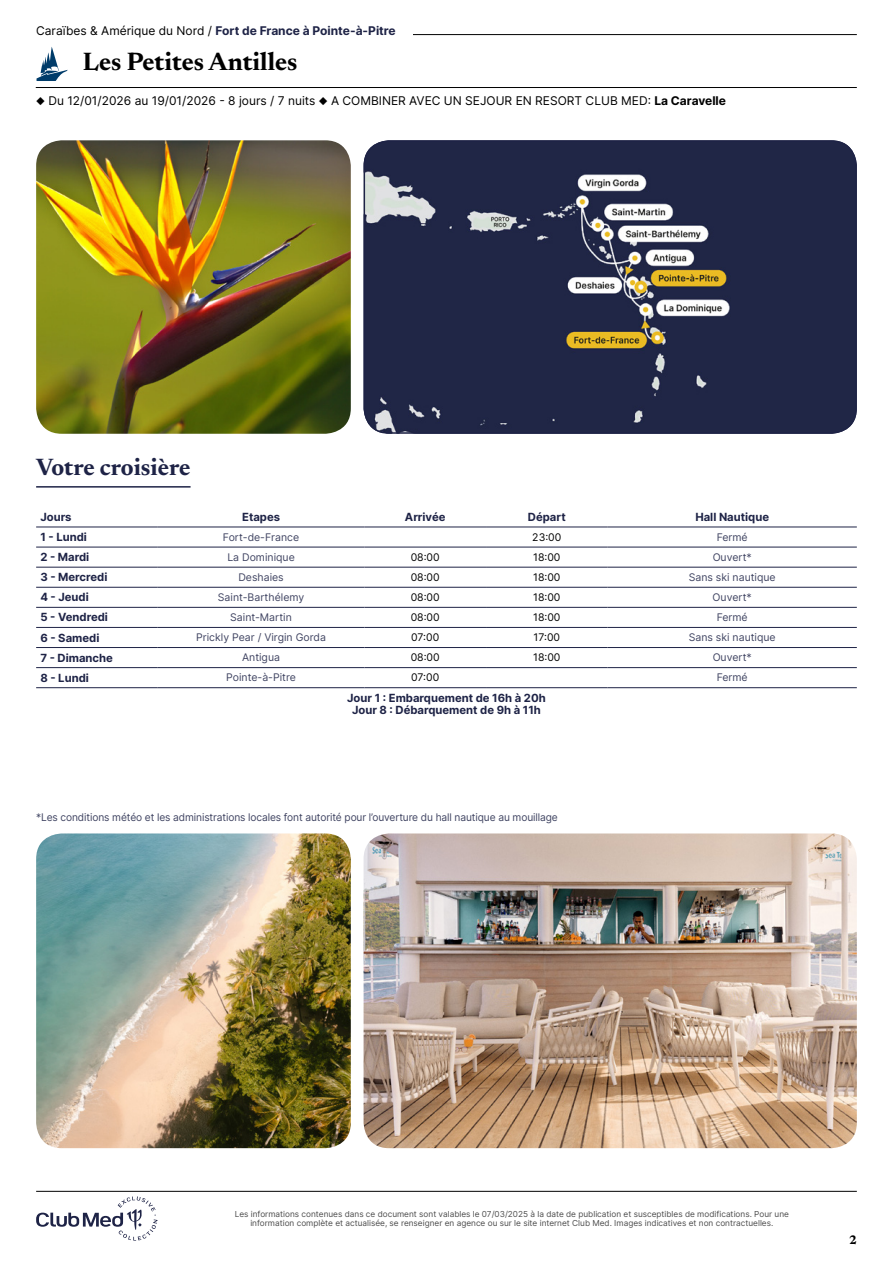
<style>
.page{position:relative;width:893px;height:1263px;background:#fff}
.page>*{position:absolute;margin:0;border:0;box-sizing:border-box;transform-origin:0 0}
.t1{font:700 25.5px "Newsreader 24 pt";color:#000}
.t2{font:700 24px "Newsreader 24 pt";color:#1e2346}
.t3{font:700 12.6px "Newsreader 24 pt";color:#000}
.t4{font:12px "Inter";color:#000}
.t5{font:700 12px "Inter";color:#1e2346}
.t6{font:700 11.25px/12px "Inter";color:#1e2346;text-align:center}
.t7{font:10.5px "Inter";color:#404462}
.t8{font:10.5px "Inter";color:#000}
.t9{font:8.25px/9px "Inter";color:#4d4d4d;text-align:center}
.s1{font-weight:400;color:#000}
.s2{font-weight:700}
</style>
<div class="page">
<hr style="left:107px;top:34px;width:750px;height:1px;background:#000">
<hr style="left:36px;top:87px;width:821px;height:1px;background:#000">
<svg style="left:36px;top:47px;width:32px;height:34px"></svg>
<div style="left:36px;top:26px;width:377px;height:17px;background:#fff"></div>
<img style="left:364px;top:833px;width:493px;height:315px">
<hr style="left:36px;top:527px;width:122px;height:1px;background:#1e2346">
<hr style="left:158px;top:527px;width:206px;height:1px;background:#1e2346">
<hr style="left:364px;top:527px;width:122px;height:1px;background:#1e2346">
<hr style="left:486px;top:527px;width:122px;height:1px;background:#1e2346">
<hr style="left:608px;top:527px;width:249px;height:1px;background:#1e2346">
<hr style="left:36px;top:547px;width:122px;height:1px;background:#1e2346">
<hr style="left:158px;top:547px;width:206px;height:1px;background:#1e2346">
<hr style="left:364px;top:547px;width:122px;height:1px;background:#1e2346">
<hr style="left:486px;top:547px;width:122px;height:1px;background:#1e2346">
<hr style="left:608px;top:547px;width:249px;height:1px;background:#1e2346">
<hr style="left:36px;top:567px;width:122px;height:1px;background:#1e2346">
<hr style="left:158px;top:567px;width:206px;height:1px;background:#1e2346">
<hr style="left:364px;top:567px;width:122px;height:1px;background:#1e2346">
<hr style="left:486px;top:567px;width:122px;height:1px;background:#1e2346">
<hr style="left:608px;top:567px;width:249px;height:1px;background:#1e2346">
<hr style="left:36px;top:587px;width:122px;height:1px;background:#1e2346">
<hr style="left:158px;top:587px;width:206px;height:1px;background:#1e2346">
<hr style="left:364px;top:587px;width:122px;height:1px;background:#1e2346">
<hr style="left:486px;top:587px;width:122px;height:1px;background:#1e2346">
<hr style="left:608px;top:587px;width:249px;height:1px;background:#1e2346">
<hr style="left:36px;top:607px;width:122px;height:1px;background:#1e2346">
<hr style="left:158px;top:607px;width:206px;height:1px;background:#1e2346">
<hr style="left:364px;top:607px;width:122px;height:1px;background:#1e2346">
<hr style="left:486px;top:607px;width:122px;height:1px;background:#1e2346">
<hr style="left:608px;top:607px;width:249px;height:1px;background:#1e2346">
<hr style="left:36px;top:627px;width:122px;height:1px;background:#1e2346">
<hr style="left:158px;top:627px;width:206px;height:1px;background:#1e2346">
<hr style="left:364px;top:627px;width:122px;height:1px;background:#1e2346">
<hr style="left:486px;top:627px;width:122px;height:1px;background:#1e2346">
<hr style="left:608px;top:627px;width:249px;height:1px;background:#1e2346">
<hr style="left:36px;top:647px;width:122px;height:1px;background:#1e2346">
<hr style="left:158px;top:647px;width:206px;height:1px;background:#1e2346">
<hr style="left:364px;top:647px;width:122px;height:1px;background:#1e2346">
<hr style="left:486px;top:647px;width:122px;height:1px;background:#1e2346">
<hr style="left:608px;top:647px;width:249px;height:1px;background:#1e2346">
<hr style="left:36px;top:667px;width:122px;height:1px;background:#1e2346">
<hr style="left:36px;top:687px;width:122px;height:1px;background:#1e2346">
<hr style="left:158px;top:667px;width:206px;height:1px;background:#1e2346">
<hr style="left:158px;top:687px;width:206px;height:1px;background:#1e2346">
<hr style="left:364px;top:667px;width:122px;height:1px;background:#1e2346">
<hr style="left:364px;top:687px;width:122px;height:1px;background:#1e2346">
<hr style="left:486px;top:667px;width:122px;height:1px;background:#1e2346">
<hr style="left:486px;top:687px;width:122px;height:1px;background:#1e2346">
<hr style="left:608px;top:667px;width:249px;height:1px;background:#1e2346">
<hr style="left:608px;top:687px;width:249px;height:1px;background:#1e2346">
<img style="left:364px;top:140px;width:493px;height:294px">
<div style="left:364px;top:140px;width:493px;height:294px;border:2px solid #1e2346;border-radius:25px"></div>
<img style="left:36px;top:140px;width:315px;height:294px">
<img style="left:36px;top:833px;width:315px;height:315px">
<hr style="left:36px;top:486px;width:155px;height:2px;background:#1e2346">
<svg style="left:36px;top:1196px;width:122px;height:44px"></svg>
<hr style="left:36px;top:1191px;width:821px;height:1px;background:#000">
<p class="t5" style="left:36px;top:22px;width:361px"><span class="s1">Caraïbes &amp; Amérique du Nord /</span> Fort de France à Pointe-à-Pitre</p>
<h1 class="t1" style="left:83px;top:43px;width:216px">Les Petites Antilles</h1>
<p class="t4" style="left:36px;top:92px;width:691px">◆ Du 12/01/2026 au 19/01/2026 - 8 jours / 7 nuits ◆ A COMBINER AVEC UN SEJOUR EN RESORT CLUB MED: <span class="s2">La Caravelle</span></p>
<h2 class="t2" style="left:36px;top:450px;width:156px">Votre croisière</h2>
<p class="t6" style="left:40px;top:510px;width:33px">Jours</p>
<p class="t6" style="left:242px;top:510px;width:39px">Etapes</p>
<p class="t6" style="left:405px;top:510px;width:42px">Arrivée</p>
<p class="t6" style="left:528px;top:510px;width:39px">Départ</p>
<p class="t6" style="left:695px;top:510px;width:75px">Hall Nautique</p>
<p class="t6" style="left:40px;top:531px;width:48px">1 - Lundi</p>
<p class="t7" style="left:223px;top:529px;width:78px">Fort-de-France</p>
<p class="t8" style="left:532px;top:529px;width:31px">23:00</p>
<p class="t7" style="left:717px;top:529px;width:32px">Fermé</p>
<p class="t6" style="left:40px;top:551px;width:50px">2 - Mardi</p>
<p class="t7" style="left:227px;top:549px;width:69px">La Dominique</p>
<p class="t8" style="left:411px;top:549px;width:31px">08:00</p>
<p class="t8" style="left:533px;top:549px;width:29px">18:00</p>
<p class="t7" style="left:713px;top:549px;width:41px">Ouvert*</p>
<p class="t6" style="left:40px;top:571px;width:69px">3 - Mercredi</p>
<p class="t7" style="left:238px;top:570px;width:47px">Deshaies</p>
<p class="t8" style="left:411px;top:570px;width:31px">08:00</p>
<p class="t8" style="left:533px;top:570px;width:29px">18:00</p>
<p class="t7" style="left:689px;top:570px;width:88px">Sans ski nautique</p>
<p class="t6" style="left:40px;top:591px;width:50px">4 - Jeudi</p>
<p class="t7" style="left:218px;top:590px;width:88px">Saint-Barthélemy</p>
<p class="t8" style="left:411px;top:590px;width:31px">08:00</p>
<p class="t8" style="left:533px;top:590px;width:29px">18:00</p>
<p class="t7" style="left:713px;top:590px;width:41px">Ouvert*</p>
<p class="t6" style="left:40px;top:611px;width:69px">5 - Vendredi</p>
<p class="t7" style="left:230px;top:610px;width:63px">Saint-Martin</p>
<p class="t8" style="left:411px;top:610px;width:31px">08:00</p>
<p class="t8" style="left:533px;top:610px;width:29px">18:00</p>
<p class="t7" style="left:717px;top:610px;width:32px">Fermé</p>
<p class="t6" style="left:40px;top:631px;width:61px">6 - Samedi</p>
<p class="t7" style="left:196px;top:630px;width:131px">Prickly Pear / Virgin Gorda</p>
<p class="t8" style="left:411px;top:630px;width:30px">07:00</p>
<p class="t8" style="left:534px;top:630px;width:28px">17:00</p>
<p class="t7" style="left:689px;top:630px;width:88px">Sans ski nautique</p>
<p class="t6" style="left:40px;top:651px;width:74px">7 - Dimanche</p>
<p class="t7" style="left:242px;top:650px;width:39px">Antigua</p>
<p class="t8" style="left:411px;top:650px;width:31px">08:00</p>
<p class="t8" style="left:533px;top:650px;width:29px">18:00</p>
<p class="t7" style="left:713px;top:650px;width:41px">Ouvert*</p>
<p class="t6" style="left:40px;top:671px;width:50px">8 - Lundi</p>
<p class="t7" style="left:226px;top:670px;width:71px">Pointe-à-Pitre</p>
<p class="t8" style="left:411px;top:670px;width:30px">07:00</p>
<p class="t7" style="left:717px;top:670px;width:32px">Fermé</p>
<p class="t6" style="left:347px;top:691px;width:200px">Jour 1 : Embarquement de 16h à 20h<br>Jour 8 : Débarquement de 9h à 11h</p>
<p class="t7" style="left:36px;top:809px;width:523px">*Les conditions météo et les administrations locales font autorité pour l’ouverture du hall nautique au mouillage</p>
<p class="t9" style="left:235px;top:1209px;width:556px">Les informations contenues dans ce document sont valables le 07/03/2025 à la date de publication et susceptibles de modifications. Pour une information complète et actualisée, se renseigner en agence ou sur le site internet Club Med. Images indicatives et non contractuelles.</p>
<p class="t3" style="left:849px;top:1230px;width:9px">2</p>
</div>
